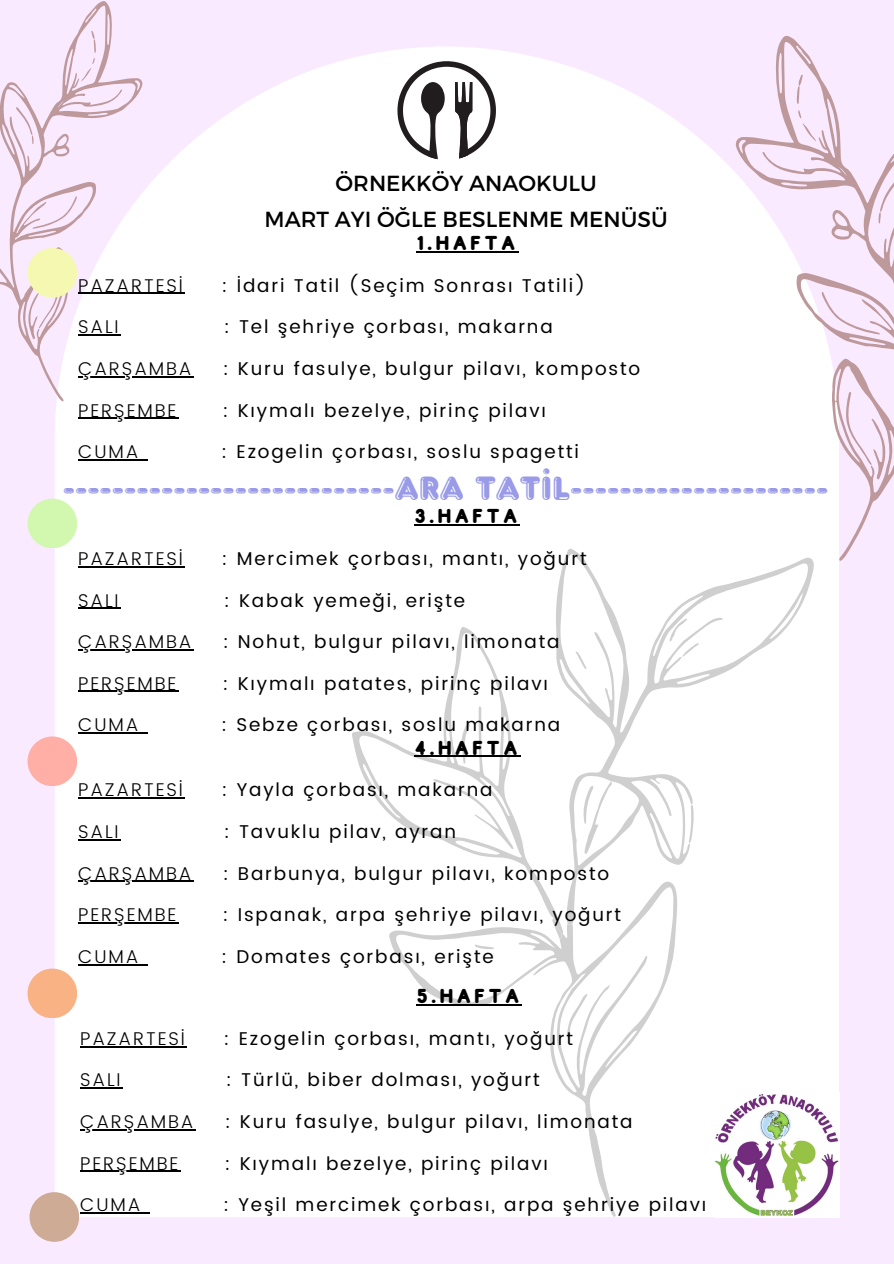
<style>
.page{position:relative;width:894px;height:1264px;background:#fff}
.page>*{position:absolute;margin:0;border:0;box-sizing:border-box;transform-origin:0 0}
.t1{font:34.95px "Frankfurter Com Highlight";color:#999ae8}
.t2{font:21.75px "Montserrat";color:#000}
.t3{font:19.95px "Studly";letter-spacing:.1em;color:#000}
.t4{font:18.45px "Poppins";letter-spacing:.1em;color:#000}
.t5{font:300 18.45px "Poppins";letter-spacing:.1em;color:#000}
</style>
<div class="page">
<div style="left:0;top:0;width:893px;height:1263px;background:#faeaff"></div>
<div style="left:55px;top:46px;width:784px;height:1170px;background:#fff"></div>
<svg style="left:0;top:1px;width:143px;height:400px"></svg>
<svg style="left:81px;top:31px;width:15px;height:51px"></svg>
<svg style="left:33px;top:196px;width:44px;height:33px"></svg>
<svg style="left:16px;top:107px;width:18px;height:37px"></svg>
<svg style="left:28px;top:281px;width:31px;height:58px"></svg>
<svg style="left:734px;top:35px;width:159px;height:526px"></svg>
<svg style="left:796px;top:75px;width:6px;height:29px"></svg>
<svg style="left:797px;top:110px;width:18px;height:32px"></svg>
<svg style="left:821px;top:292px;width:58px;height:42px"></svg>
<svg style="left:878px;top:175px;width:15px;height:48px"></svg>
<svg style="left:845px;top:392px;width:40px;height:87px"></svg>
<div style="left:27px;top:968px;width:50px;height:50px;background:#f8b283;border-radius:50%"></div>
<div style="left:27px;top:248px;width:50px;height:49px;background:#f5f8b0;border-radius:50%"></div>
<div style="left:27px;top:498px;width:50px;height:50px;background:#d2f8b0;border-radius:50%"></div>
<div style="left:27px;top:736px;width:50px;height:50px;background:#ffafa5;border-radius:50%"></div>
<div style="left:30px;top:1192px;width:49px;height:49px;background:#cdab94;border-radius:50%"></div>
<svg style="left:397px;top:61px;width:99px;height:98px;background:#bab8b8"></svg>
<svg style="left:555px;top:548px;width:258px;height:377px;background:#fafafa"></svg>
<svg style="left:388px;top:881px;width:289px;height:335px;background:#fbfbfb"></svg>
<svg style="left:351px;top:626px;width:212px;height:308px;background:#fafafa"></svg>
<svg style="left:688px;top:804px;width:6px;height:39px"></svg>
<svg style="left:552px;top:917px;width:9px;height:21px"></svg>
<svg style="left:669px;top:618px;width:29px;height:39px"></svg>
<svg style="left:575px;top:651px;width:11px;height:18px"></svg>
<svg style="left:582px;top:781px;width:30px;height:72px;background:#f5f5f5"></svg>
<svg style="left:567px;top:994px;width:20px;height:43px"></svg>
<svg style="left:474px;top:944px;width:19px;height:5px"></svg>
<svg style="left:433px;top:779px;width:80px;height:70px;background:#f5f5f5"></svg>
<svg style="left:461px;top:723px;width:8px;height:40px"></svg>
<img style="left:714px;top:1092px;width:125px;height:125px">
<hr style="left:416px;top:251px;width:102px;height:1px;background:#000">
<hr style="left:78px;top:293px;width:107px;height:1px;background:#000">
<hr style="left:78px;top:334px;width:42px;height:1px;background:#000">
<hr style="left:78px;top:376px;width:115px;height:1px;background:#000">
<hr style="left:78px;top:418px;width:100px;height:1px;background:#000">
<hr style="left:78px;top:459px;width:62px;height:1px;background:#000">
<hr style="left:414px;top:524px;width:106px;height:1px;background:#000">
<hr style="left:78px;top:566px;width:107px;height:1px;background:#000">
<hr style="left:78px;top:607px;width:42px;height:1px;background:#000">
<hr style="left:78px;top:649px;width:115px;height:1px;background:#000">
<hr style="left:78px;top:691px;width:100px;height:1px;background:#000">
<hr style="left:78px;top:732px;width:62px;height:1px;background:#000">
<hr style="left:414px;top:756px;width:106px;height:1px;background:#000">
<hr style="left:78px;top:797px;width:107px;height:1px;background:#000">
<hr style="left:78px;top:839px;width:42px;height:1px;background:#000">
<hr style="left:78px;top:880px;width:115px;height:2px;background:#000">
<hr style="left:78px;top:922px;width:100px;height:1px;background:#000">
<hr style="left:78px;top:964px;width:62px;height:1px;background:#000">
<hr style="left:416px;top:1004px;width:106px;height:1px;background:#000">
<hr style="left:80px;top:1045px;width:107px;height:2px;background:#000">
<hr style="left:80px;top:1087px;width:42px;height:1px;background:#000">
<hr style="left:80px;top:1129px;width:115px;height:1px;background:#000">
<hr style="left:80px;top:1170px;width:100px;height:1px;background:#000">
<hr style="left:80px;top:1212px;width:62px;height:1px;background:#000">
<p class="t2" style="left:335px;top:169px;width:262px">ÖRNEKKÖY ANAOKULU</p>
<p class="t2" style="left:264px;top:205px;width:404px">MART AYI ÖĞLE BESLENME MENÜSÜ</p>
<p class="t3" style="left:416px;top:232px;width:101px">1.HAFTA</p>
<p class="t5" style="left:78px;top:274px;width:106px">PAZARTESİ</p>
<p class="t4" style="left:222px;top:274px;width:365px">: İdari Tatil (Seçim Sonrası Tatili)</p>
<p class="t5" style="left:78px;top:316px;width:42px">SALI</p>
<p class="t4" style="left:224px;top:316px;width:330px">: Tel şehriye çorbası, makarna</p>
<p class="t5" style="left:78px;top:358px;width:115px">ÇARŞAMBA</p>
<p class="t4" style="left:223px;top:358px;width:418px">: Kuru fasulye, bulgur pilavı, komposto</p>
<p class="t5" style="left:78px;top:399px;width:100px">PERŞEMBE</p>
<p class="t4" style="left:223px;top:399px;width:324px">: Kıymalı bezelye, pirinç pilavı</p>
<p class="t5" style="left:78px;top:441px;width:62px">CUMA</p>
<p class="t4" style="left:221px;top:441px;width:359px">: Ezogelin çorbası, soslu spagetti</p>
<h2 class="t1" style="left:63px;top:466px;width:767px">---------------------------ARA TATİL---------------------</h2>
<p class="t3" style="left:414px;top:505px;width:105px">3.HAFTA</p>
<p class="t5" style="left:78px;top:547px;width:106px">PAZARTESİ</p>
<p class="t4" style="left:222px;top:547px;width:366px">: Mercimek çorbası, mantı, yoğurt</p>
<p class="t5" style="left:78px;top:589px;width:42px">SALI</p>
<p class="t4" style="left:224px;top:589px;width:242px">: Kabak yemeği, erişte</p>
<p class="t5" style="left:78px;top:631px;width:115px">ÇARŞAMBA</p>
<p class="t4" style="left:223px;top:631px;width:338px">: Nohut, bulgur pilavı, limonata</p>
<p class="t5" style="left:78px;top:672px;width:100px">PERŞEMBE</p>
<p class="t4" style="left:223px;top:672px;width:326px">: Kıymalı patates, pirinç pilavı</p>
<p class="t5" style="left:78px;top:714px;width:62px">CUMA</p>
<p class="t4" style="left:221px;top:714px;width:340px">: Sebze çorbası, soslu makarna</p>
<p class="t3" style="left:414px;top:736px;width:106px">4.HAFTA</p>
<p class="t5" style="left:78px;top:779px;width:106px">PAZARTESİ</p>
<p class="t4" style="left:222px;top:779px;width:272px">: Yayla çorbası, makarna</p>
<p class="t5" style="left:78px;top:820px;width:42px">SALI</p>
<p class="t4" style="left:224px;top:820px;width:233px">: Tavuklu pilav, ayran</p>
<p class="t5" style="left:78px;top:862px;width:115px">ÇARŞAMBA</p>
<p class="t4" style="left:223px;top:862px;width:387px">: Barbunya, bulgur pilavı, komposto</p>
<p class="t5" style="left:78px;top:904px;width:100px">PERŞEMBE</p>
<p class="t4" style="left:223px;top:904px;width:399px">: Ispanak, arpa şehriye pilavı, yoğurt</p>
<p class="t5" style="left:78px;top:945px;width:62px">CUMA</p>
<p class="t4" style="left:221px;top:945px;width:273px">: Domates çorbası, erişte</p>
<p class="t3" style="left:416px;top:985px;width:105px">5.HAFTA</p>
<p class="t5" style="left:80px;top:1027px;width:106px">PAZARTESİ</p>
<p class="t4" style="left:224px;top:1027px;width:350px">: Ezogelin çorbası, mantı, yoğurt</p>
<p class="t5" style="left:80px;top:1069px;width:42px">SALI</p>
<p class="t4" style="left:226px;top:1069px;width:315px">: Türlü, biber dolması, yoğurt</p>
<p class="t5" style="left:80px;top:1110px;width:115px">ÇARŞAMBA</p>
<p class="t4" style="left:225px;top:1110px;width:409px">: Kuru fasulye, bulgur pilavı, limonata</p>
<p class="t5" style="left:80px;top:1152px;width:100px">PERŞEMBE</p>
<p class="t4" style="left:225px;top:1152px;width:324px">: Kıymalı bezelye, pirinç pilavı</p>
<p class="t5" style="left:80px;top:1194px;width:62px">CUMA</p>
<p class="t4" style="left:223px;top:1194px;width:484px">: Yeşil mercimek çorbası, arpa şehriye pilavı</p>
</div>
